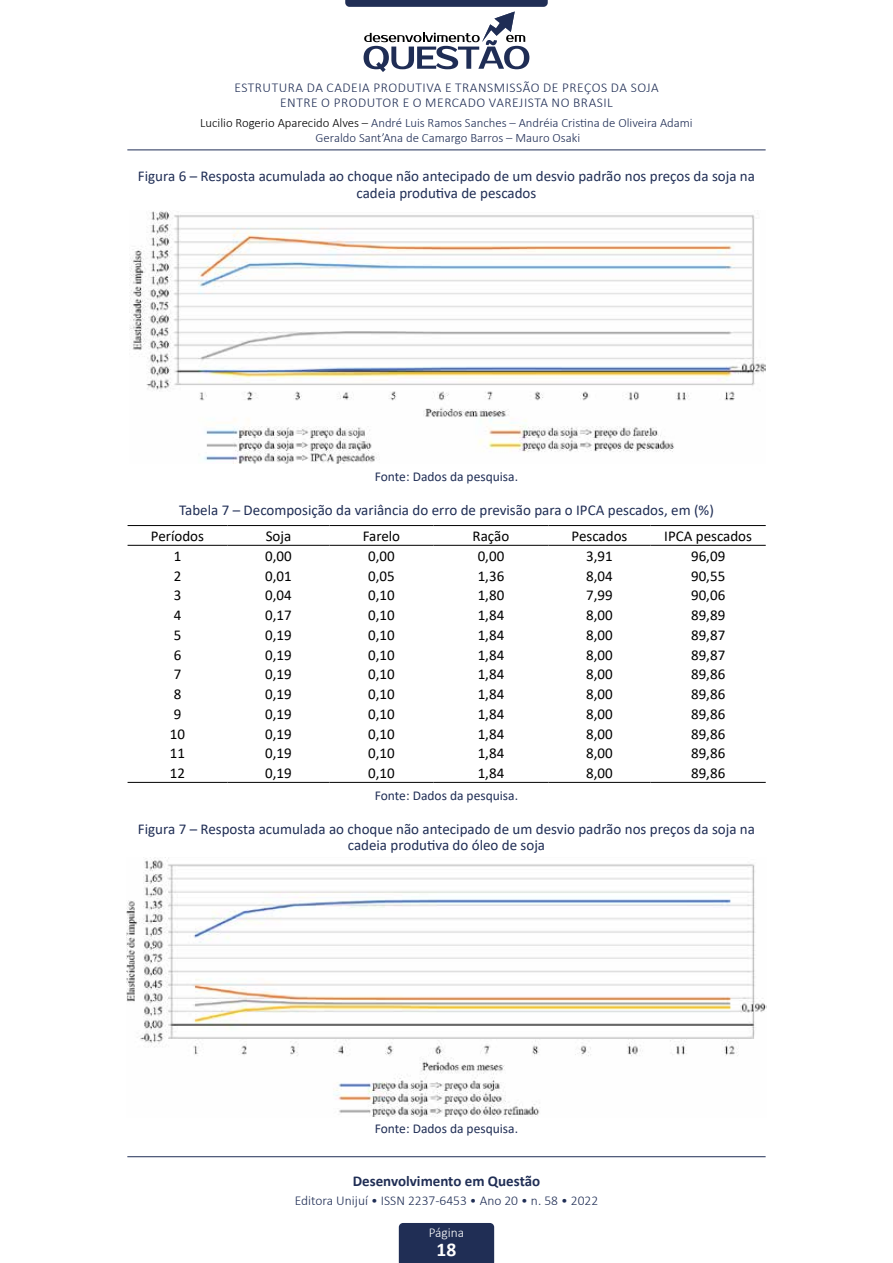
<style>
.page{position:relative;width:893px;height:1263px;background:#fff}
.page>*{position:absolute;margin:0;border:0;box-sizing:border-box;transform-origin:0 0}
.t1{font:700 19.5px "Calibri";color:#fff}
.t2{font:15px "Calibri";color:#000}
.t3{font:15px/16.5px "Calibri";color:#202e55;text-align:center}
.t4{font:700 15px "Calibri";color:#202e55}
.t5{font:300 13.5px/15px "Calibri";letter-spacing:.04em;color:#202e55;text-align:center}
.t6{font:13.5px "Calibri";color:#202e55}
.t7{font:300 13.5px "Calibri";color:#202e55}
.t8{font:300 13.5px "Calibri";color:#fff}
.t9{font:300 12.75px/15px "Calibri";color:#202e55;text-align:center}
.s1{color:#000}
</style>
<div class="page">
<svg style="left:345px;top:0;width:203px;height:72px"></svg>
<hr style="left:127px;top:150px;width:639px;height:1px;background:#202e55">
<div style="left:399px;top:1223px;width:95px;height:40px;background:#202e55"></div>
<hr style="left:127px;top:1156px;width:639px;height:1px;background:#202e55">
<hr style="left:128px;top:525px;width:99px;height:1px;background:#000">
<hr style="left:227px;top:525px;width:103px;height:1px;background:#000">
<hr style="left:330px;top:525px;width:103px;height:1px;background:#000">
<hr style="left:433px;top:525px;width:116px;height:1px;background:#000">
<hr style="left:549px;top:525px;width:102px;height:1px;background:#000">
<hr style="left:651px;top:525px;width:115px;height:1px;background:#000">
<hr style="left:128px;top:545px;width:99px;height:1px;background:#000">
<hr style="left:227px;top:545px;width:103px;height:1px;background:#000">
<hr style="left:330px;top:545px;width:103px;height:1px;background:#000">
<hr style="left:433px;top:545px;width:116px;height:1px;background:#000">
<hr style="left:549px;top:545px;width:102px;height:1px;background:#000">
<hr style="left:651px;top:545px;width:115px;height:1px;background:#000">
<hr style="left:128px;top:782px;width:99px;height:1px;background:#000">
<hr style="left:227px;top:782px;width:103px;height:1px;background:#000">
<hr style="left:330px;top:782px;width:103px;height:1px;background:#000">
<hr style="left:433px;top:782px;width:116px;height:1px;background:#000">
<hr style="left:549px;top:782px;width:102px;height:1px;background:#000">
<hr style="left:651px;top:782px;width:115px;height:1px;background:#000">
<img style="left:129px;top:211px;width:636px;height:252px">
<img style="left:126px;top:858px;width:641px;height:259px">
<p class="t5" style="left:234px;top:80px;width:426px">ESTRUTURA DA CADEIA PRODUTIVA E TRANSMISSÃO DE PREÇOS DA SOJA<br>ENTRE O PRODUTOR E O MERCADO VAREJISTA NO BRASIL</p>
<p class="t9" style="left:200px;top:115px;width:494px"><span class="s1">Lucilio Rogerio Aparecido Alves –</span> André Luis Ramos Sanches – Andréia Cristina de Oliveira Adami<br>Geraldo Sant’Ana de Camargo Barros – Mauro Osaki</p>
<p class="t3" style="left:138px;top:168px;width:619px">Figura 6 – Resposta acumulada ao choque não antecipado de um desvio padrão nos preços da soja na cadeia produtiva de pescados</p>
<p class="t6" style="left:375px;top:468px;width:145px">Fonte: Dados da pesquisa.</p>
<p class="t3" style="left:179px;top:501px;width:536px">Tabela 7 – Decomposição da variância do erro de previsão para o IPCA pescados, em (%)</p>
<p class="t2" style="left:151px;top:526px;width:55px">Períodos</p>
<p class="t2" style="left:266px;top:526px;width:27px">Soja</p>
<p class="t2" style="left:363px;top:526px;width:39px">Farelo</p>
<p class="t2" style="left:473px;top:526px;width:38px">Ração</p>
<p class="t2" style="left:572px;top:526px;width:57px">Pescados</p>
<p class="t2" style="left:664px;top:526px;width:89px">IPCA pescados</p>
<p class="t2" style="left:174px;top:545px;width:9px">1</p>
<p class="t2" style="left:265px;top:545px;width:28px">0,00</p>
<p class="t2" style="left:368px;top:545px;width:28px">0,00</p>
<p class="t2" style="left:478px;top:545px;width:28px">0,00</p>
<p class="t2" style="left:586px;top:545px;width:28px">3,91</p>
<p class="t2" style="left:691px;top:545px;width:36px">96,09</p>
<p class="t2" style="left:174px;top:565px;width:9px">2</p>
<p class="t2" style="left:265px;top:565px;width:28px">0,01</p>
<p class="t2" style="left:368px;top:565px;width:28px">0,05</p>
<p class="t2" style="left:478px;top:565px;width:28px">1,36</p>
<p class="t2" style="left:586px;top:565px;width:28px">8,04</p>
<p class="t2" style="left:691px;top:565px;width:36px">90,55</p>
<p class="t2" style="left:174px;top:585px;width:9px">3</p>
<p class="t2" style="left:265px;top:585px;width:28px">0,04</p>
<p class="t2" style="left:368px;top:585px;width:28px">0,10</p>
<p class="t2" style="left:478px;top:585px;width:28px">1,80</p>
<p class="t2" style="left:586px;top:585px;width:28px">7,99</p>
<p class="t2" style="left:691px;top:585px;width:36px">90,06</p>
<p class="t2" style="left:174px;top:605px;width:9px">4</p>
<p class="t2" style="left:265px;top:605px;width:28px">0,17</p>
<p class="t2" style="left:368px;top:605px;width:28px">0,10</p>
<p class="t2" style="left:478px;top:605px;width:28px">1,84</p>
<p class="t2" style="left:586px;top:605px;width:28px">8,00</p>
<p class="t2" style="left:691px;top:605px;width:36px">89,89</p>
<p class="t2" style="left:174px;top:624px;width:9px">5</p>
<p class="t2" style="left:265px;top:624px;width:28px">0,19</p>
<p class="t2" style="left:368px;top:624px;width:28px">0,10</p>
<p class="t2" style="left:478px;top:624px;width:28px">1,84</p>
<p class="t2" style="left:586px;top:624px;width:28px">8,00</p>
<p class="t2" style="left:691px;top:624px;width:36px">89,87</p>
<p class="t2" style="left:174px;top:644px;width:9px">6</p>
<p class="t2" style="left:265px;top:644px;width:28px">0,19</p>
<p class="t2" style="left:368px;top:644px;width:28px">0,10</p>
<p class="t2" style="left:478px;top:644px;width:28px">1,84</p>
<p class="t2" style="left:586px;top:644px;width:28px">8,00</p>
<p class="t2" style="left:691px;top:644px;width:36px">89,87</p>
<p class="t2" style="left:174px;top:664px;width:9px">7</p>
<p class="t2" style="left:265px;top:664px;width:28px">0,19</p>
<p class="t2" style="left:368px;top:664px;width:28px">0,10</p>
<p class="t2" style="left:478px;top:664px;width:28px">1,84</p>
<p class="t2" style="left:586px;top:664px;width:28px">8,00</p>
<p class="t2" style="left:691px;top:664px;width:36px">89,86</p>
<p class="t2" style="left:174px;top:684px;width:9px">8</p>
<p class="t2" style="left:265px;top:684px;width:28px">0,19</p>
<p class="t2" style="left:368px;top:684px;width:28px">0,10</p>
<p class="t2" style="left:478px;top:684px;width:28px">1,84</p>
<p class="t2" style="left:586px;top:684px;width:28px">8,00</p>
<p class="t2" style="left:691px;top:684px;width:36px">89,86</p>
<p class="t2" style="left:174px;top:703px;width:9px">9</p>
<p class="t2" style="left:265px;top:703px;width:28px">0,19</p>
<p class="t2" style="left:368px;top:703px;width:28px">0,10</p>
<p class="t2" style="left:478px;top:703px;width:28px">1,84</p>
<p class="t2" style="left:586px;top:703px;width:28px">8,00</p>
<p class="t2" style="left:691px;top:703px;width:36px">89,86</p>
<p class="t2" style="left:170px;top:723px;width:17px">10</p>
<p class="t2" style="left:265px;top:723px;width:28px">0,19</p>
<p class="t2" style="left:368px;top:723px;width:28px">0,10</p>
<p class="t2" style="left:478px;top:723px;width:28px">1,84</p>
<p class="t2" style="left:586px;top:723px;width:28px">8,00</p>
<p class="t2" style="left:691px;top:723px;width:36px">89,86</p>
<p class="t2" style="left:170px;top:743px;width:17px">11</p>
<p class="t2" style="left:265px;top:743px;width:28px">0,19</p>
<p class="t2" style="left:368px;top:743px;width:28px">0,10</p>
<p class="t2" style="left:478px;top:743px;width:28px">1,84</p>
<p class="t2" style="left:586px;top:743px;width:28px">8,00</p>
<p class="t2" style="left:691px;top:743px;width:36px">89,86</p>
<p class="t2" style="left:170px;top:763px;width:17px">12</p>
<p class="t2" style="left:265px;top:763px;width:28px">0,19</p>
<p class="t2" style="left:368px;top:763px;width:28px">0,10</p>
<p class="t2" style="left:478px;top:763px;width:28px">1,84</p>
<p class="t2" style="left:586px;top:763px;width:28px">8,00</p>
<p class="t2" style="left:691px;top:763px;width:36px">89,86</p>
<p class="t6" style="left:375px;top:786px;width:145px">Fonte: Dados da pesquisa.</p>
<p class="t3" style="left:138px;top:820px;width:619px">Figura 7 – Resposta acumulada ao choque não antecipado de um desvio padrão nos preços da soja na cadeia produtiva do óleo de soja</p>
<p class="t6" style="left:375px;top:1119px;width:145px">Fonte: Dados da pesquisa.</p>
<p class="t4" style="left:353px;top:1170px;width:189px">Desenvolvimento em Questão</p>
<p class="t7" style="left:295px;top:1192px;width:305px">Editora Unijuí • ISSN 2237-6453 • Ano 20 • n. 58 • 2022</p>
<p class="t8" style="left:429px;top:1224px;width:37px">Página</p>
<h1 class="t1" style="left:437px;top:1236px;width:21px">18</h1>
</div>
